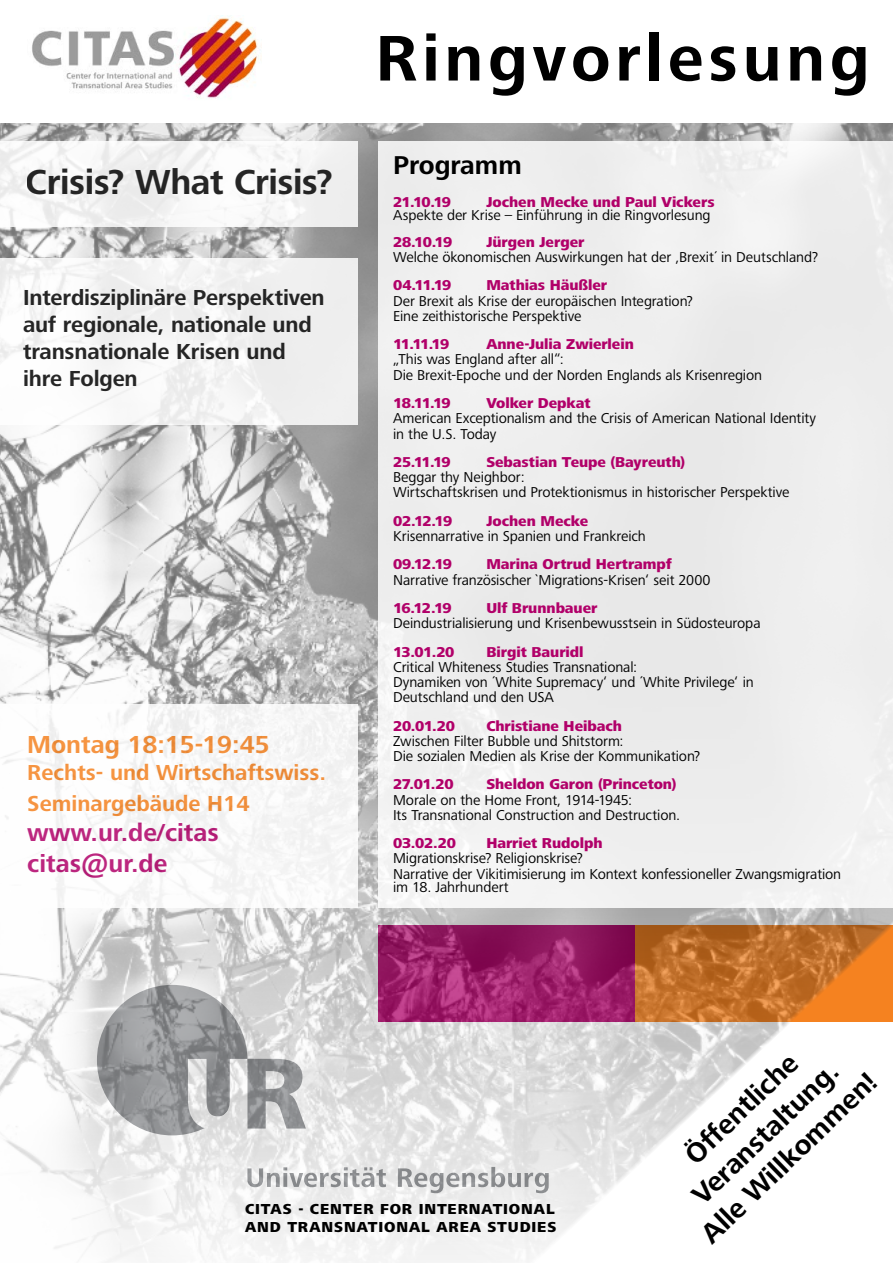
<style>
.page{position:relative;width:893px;height:1263px;background:#fff}
.page>*{position:absolute;margin:0;border:0;box-sizing:border-box;transform-origin:0 0}
.t1{font:700 66.75px "Frutiger Next LTW1 G";letter-spacing:.07em;color:#000}
.t2{font:700 36px "Frutiger Next LTW1 G";letter-spacing:-.015em;color:#000}
.t3{font:700 28.5px/34.2px "Frutiger Next LTW1 G";color:#000;text-align:center}
.t4{font:700 26.7px "Frutiger Next LTW1 G";color:#000}
.t5{font:700 25.5px/30.6px "Frutiger Next LTW1 G";color:#b10069}
.t6{font:700 25.5px "Frutiger Next LTW1 G";color:#f58220}
.t7{font:700 22.5px/27px "Frutiger Next LTW1 G";letter-spacing:-.01em;color:#000}
.t8{font:700 22.5px/30.6px "Frutiger Next LTW1 G";color:#f58220}
.t9{font:800 15px/18px "Frutiger Next LTW1 G";letter-spacing:.06em;color:#000}
.t10{font:14.85px/15.2px "Frutiger Next LTW1 G";letter-spacing:-.01em;color:#000}
.t11{font:800 14.85px "Frutiger Next LTW1 G";letter-spacing:-.005em;color:#b10069}
</style>
<div class="page">
<img style="left:0;top:124px;width:893px;height:1139px">
<div style="left:0;top:704px;width:358px;height:203px;background:#fff"></div>
<img style="left:32px;top:16px;width:226px;height:83px">
<div style="left:0;top:141px;width:358px;height:85px;background:#f4f4f4"></div>
<div style="left:0;top:258px;width:358px;height:166px;background:#f2f2f2"></div>
<div style="left:378px;top:141px;width:515px;height:766px;background:#eee"></div>
<h1 class="t1" style="left:375px;top:20px;width:496px">Ringvorlesung</h1>
<h2 class="t2" style="left:26px;top:162px;width:308px">Crisis? What Crisis?</h2>
<h3 class="t4" style="left:393px;top:150px;width:130px">Programm</h3>
<p class="t11" style="left:393px;top:193px;width:60px">21.10.19</p>
<p class="t11" style="left:486px;top:193px;width:230px">Jochen Mecke und Paul Vickers</p>
<p class="t10" style="left:393px;top:208px;width:319px">Aspekte der Krise – Einführung in die Ringvorlesung</p>
<p class="t11" style="left:393px;top:233px;width:61px">28.10.19</p>
<p class="t11" style="left:486px;top:233px;width:100px">Jürgen Jerger</p>
<p class="t10" style="left:393px;top:250px;width:427px">Welche ökonomischen Auswirkungen hat der ,Brexit´ in Deutschland?</p>
<p class="t11" style="left:393px;top:277px;width:60px">04.11.19</p>
<p class="t11" style="left:486px;top:277px;width:122px">Mathias Häußler</p>
<p class="t10" style="left:393px;top:293px;width:301px">Der Brexit als Krise der europäischen Integration?<br>Eine zeithistorische Perspektive</p>
<p class="t11" style="left:393px;top:336px;width:58px">11.11.19</p>
<p class="t11" style="left:486px;top:336px;width:149px">Anne-Julia Zwierlein</p>
<p class="t10" style="left:393px;top:352px;width:371px">„This was England after all“:<br>Die Brexit-Epoche und der Norden Englands als Krisenregion</p>
<p class="t11" style="left:393px;top:395px;width:59px">18.11.19</p>
<p class="t11" style="left:486px;top:395px;width:106px">Volker Depkat</p>
<p class="t10" style="left:393px;top:411px;width:425px">American Exceptionalism and the Crisis of American National Identity in the U.S. Today</p>
<p class="t11" style="left:393px;top:453px;width:59px">25.11.19</p>
<p class="t11" style="left:486px;top:453px;width:200px">Sebastian Teupe (Bayreuth)</p>
<p class="t10" style="left:393px;top:470px;width:398px">Beggar thy Neighbor:<br>Wirtschaftskrisen und Protektionismus in historischer Perspektive</p>
<p class="t11" style="left:393px;top:512px;width:61px">02.12.19</p>
<p class="t11" style="left:486px;top:512px;width:103px">Jochen Mecke</p>
<p class="t10" style="left:393px;top:529px;width:254px">Krisennarrative in Spanien und Frankreich</p>
<p class="t11" style="left:393px;top:556px;width:60px">09.12.19</p>
<p class="t11" style="left:486px;top:556px;width:187px">Marina Ortrud Hertrampf</p>
<p class="t10" style="left:393px;top:573px;width:319px">Narrative französischer `Migrations-Krisen‘ seit 2000</p>
<p class="t11" style="left:393px;top:600px;width:60px">16.12.19</p>
<p class="t11" style="left:486px;top:600px;width:113px">Ulf Brunnbauer</p>
<p class="t10" style="left:393px;top:616px;width:369px">Deindustrialisierung und Krisenbewusstsein in Südosteuropa</p>
<p class="t11" style="left:393px;top:643px;width:63px">13.01.20</p>
<p class="t11" style="left:486px;top:643px;width:99px">Birgit Bauridl</p>
<p class="t10" style="left:393px;top:660px;width:362px">Critical Whiteness Studies Transnational:<br>Dynamiken von ´White Supremacy‘ und ´White Privilege‘ in<br>Deutschland und den USA</p>
<p class="t11" style="left:393px;top:717px;width:63px">20.01.20</p>
<p class="t11" style="left:486px;top:717px;width:137px">Christiane Heibach</p>
<p class="t10" style="left:393px;top:734px;width:309px">Zwischen Filter Bubble und Shitstorm:<br>Die sozialen Medien als Krise der Kommunikation?</p>
<p class="t11" style="left:393px;top:776px;width:62px">27.01.20</p>
<p class="t11" style="left:486px;top:776px;width:192px">Sheldon Garon (Princeton)</p>
<p class="t10" style="left:393px;top:793px;width:289px">Morale on the Home Front, 1914-1945:<br>Its Transnational Construction and Destruction.</p>
<p class="t11" style="left:393px;top:835px;width:65px">03.02.20</p>
<p class="t11" style="left:486px;top:835px;width:118px">Harriet Rudolph</p>
<p class="t10" style="left:393px;top:851px;width:450px">Migrationskrise? Religionskrise?<br>Narrative der Vikitimisierung im Kontext konfessioneller Zwangsmigration</p>
<p class="t10" style="left:393px;top:880px;width:117px">im 18. Jahrhundert</p>
<h3 class="t7" style="left:23px;top:285px;width:303px">Interdisziplinäre Perspektiven auf regionale, nationale und transnationale Krisen und ihre Folgen</h3>
<h3 class="t6" style="left:27px;top:730px;width:244px">Montag 18:15-19:45</h3>
<h3 class="t8" style="left:27px;top:758px;width:300px">Rechts- und Wirtschaftswiss.<br>Seminargebäude H14</h3>
<h3 class="t5" style="left:27px;top:818px;width:193px">www.ur.de/citas citas@ur.de</h3>
<p class="t9" style="left:245px;top:1201px;width:313px">CITAS - cENTER FOR INTERNATIONAL<br>AND TRANSNATIONAL AREA STUDIES</p>
<h3 class="t3" style="left:647px;top:1177px;width:234px;rotate:-44deg">Öffentliche<br>Veranstaltung.<br>Alle Willkommen!</h3>
</div>
